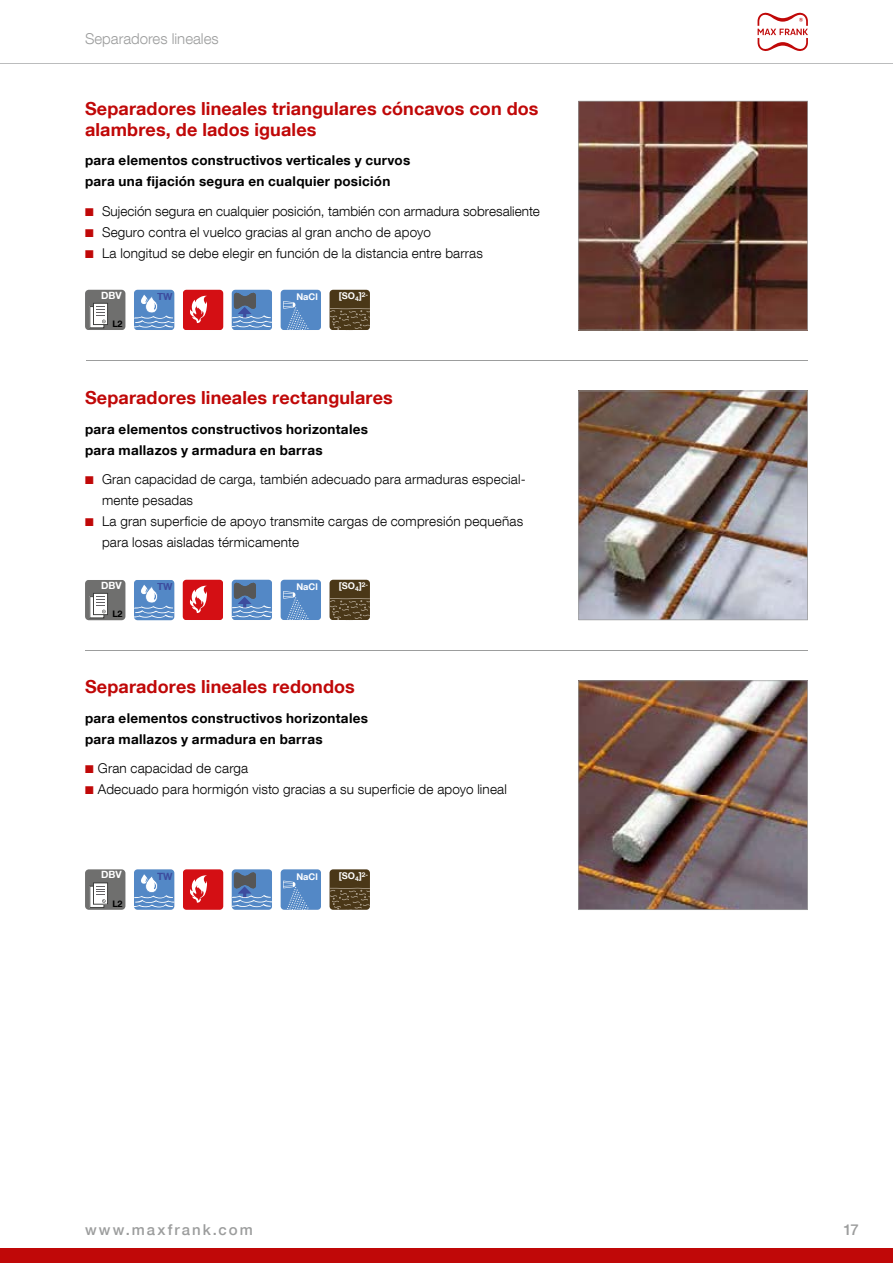
<style>
.page{position:relative;width:893px;height:1263px;background:#fff}
.page>*{position:absolute;margin:0;border:0;box-sizing:border-box;transform-origin:0 0}
.t1{font:700 18px/21px "Helvetica Neue LT Com";letter-spacing:.005em;color:#c00808}
.t2{font:300 15px "Helvetica Neue LT Com";color:#9c9d9d}
.t3{font:500 15px "Helvetica Neue LT Com";letter-spacing:.13em;color:#9c9d9d}
.t4{font:300 13.5px/21px "Helvetica Neue LT Com";letter-spacing:.01em;color:#000}
.t5{font:700 13.5px/21px "Helvetica Neue LT Com";letter-spacing:.02em;color:#000}
.t6{font:700 10.05px "Helvetica Neue LT Com";color:#fff}
.t7{font:700 10.05px "Helvetica Neue LT Com";color:#3d4c9e}
.t8{font:700 9.3px "Helvetica Neue LT Com";color:#fff}
.t9{font:700 9px "Helvetica Neue LT Com";color:#000}
.s1{color:#c00808}
</style>
<div class="page">
<svg style="left:85px;top:290px;width:40px;height:40px"></svg>
<svg style="left:183px;top:290px;width:40px;height:40px;background:#d93034"></svg>
<svg style="left:134px;top:290px;width:40px;height:40px"></svg>
<div style="left:157px;top:293px;width:16px;height:7px;background:#5388c6"></div>
<svg style="left:232px;top:290px;width:40px;height:40px;background:#5f84b3"></svg>
<svg style="left:281px;top:290px;width:40px;height:40px;background:#5d8ec9"></svg>
<svg style="left:330px;top:290px;width:40px;height:41px;background:#584628"></svg>
<svg style="left:85px;top:580px;width:40px;height:40px"></svg>
<svg style="left:183px;top:580px;width:40px;height:40px;background:#d93034"></svg>
<svg style="left:134px;top:580px;width:40px;height:40px"></svg>
<div style="left:157px;top:583px;width:16px;height:7px;background:#5388c6"></div>
<svg style="left:232px;top:580px;width:40px;height:40px;background:#5f84b3"></svg>
<svg style="left:281px;top:580px;width:40px;height:40px;background:#5d8ec9"></svg>
<svg style="left:330px;top:580px;width:40px;height:41px;background:#584628"></svg>
<svg style="left:85px;top:869px;width:40px;height:41px"></svg>
<svg style="left:183px;top:869px;width:40px;height:41px;background:#da3337"></svg>
<svg style="left:134px;top:869px;width:40px;height:41px;background:#739ed0"></svg>
<div style="left:157px;top:873px;width:16px;height:7px;background:#5388c6"></div>
<svg style="left:232px;top:869px;width:40px;height:41px;background:#6186b5"></svg>
<svg style="left:281px;top:869px;width:40px;height:41px;background:#5f90c9"></svg>
<svg style="left:330px;top:869px;width:40px;height:41px;background:#564426"></svg>
<hr style="left:85px;top:650px;width:723px;height:1px;background:#9c9d9d">
<hr style="left:86px;top:361px;width:722px;height:1px;background:#9c9d9d">
<img style="left:578px;top:101px;width:230px;height:229px">
<img style="left:578px;top:391px;width:230px;height:229px">
<img style="left:578px;top:680px;width:230px;height:230px">
<div style="left:0;top:1248px;width:893px;height:15px;background:#c00808"></div>
<svg style="left:757px;top:13px;width:51px;height:38px"></svg>
<hr style="left:0;top:63px;width:893px;height:1px;background:#bbbcbd">
<p class="t2" style="left:85px;top:29px;width:135px">Separadores lineales</p>
<h1 class="t1" style="left:85px;top:97px;width:455px">Separadores lineales triangulares cóncavos con dos alambres, de lados iguales</h1>
<p class="t5" style="left:85px;top:150px;width:327px">para elementos constructivos verticales y curvos para una fijación segura en cualquier posición</p>
<p class="t4" style="left:85px;top:200px;width:456px"><span class="s1">■</span> Sujeción segura en cualquier posición, también con armadura sobresaliente</p>
<p class="t4" style="left:85px;top:221px;width:347px"><span class="s1">■</span> Seguro contra el vuelco gracias al gran ancho de apoyo</p>
<p class="t4" style="left:85px;top:242px;width:399px"><span class="s1">■</span> La longitud se debe elegir en función de la distancia entre barras</p>
<p class="t6" style="left:101px;top:289px;width:22px">DBV</p>
<p class="t9" style="left:112px;top:318px;width:12px">L2</p>
<p class="t7" style="left:157px;top:290px;width:17px">TW</p>
<p class="t8" style="left:296px;top:291px;width:23px">NaCl</p>
<p class="t8" style="left:339px;top:290px;width:31px">[SO<sub>4</sub>]<sup>2-</sup></p>
<h1 class="t1" style="left:85px;top:387px;width:309px">Separadores lineales rectangulares</h1>
<p class="t5" style="left:85px;top:418px;width:284px">para elementos constructivos horizontales para mallazos y armadura en barras</p>
<p class="t4" style="left:102px;top:468px;width:425px;text-indent:-17px"><span class="s1">■</span> Gran capacidad de carga, también adecuado para armaduras especial&shy;mente pesadas</p>
<p class="t4" style="left:102px;top:510px;width:423px;text-indent:-17px"><span class="s1">■</span> La gran superficie de apoyo transmite cargas de compresión pequeñas para losas aisladas térmicamente</p>
<p class="t6" style="left:101px;top:579px;width:22px">DBV</p>
<p class="t9" style="left:112px;top:608px;width:12px">L2</p>
<p class="t7" style="left:157px;top:580px;width:17px">TW</p>
<p class="t8" style="left:296px;top:581px;width:23px">NaCl</p>
<p class="t8" style="left:339px;top:580px;width:31px">[SO<sub>4</sub>]<sup>2-</sup></p>
<h1 class="t1" style="left:85px;top:676px;width:271px">Separadores lineales redondos</h1>
<p class="t5" style="left:85px;top:707px;width:284px">para elementos constructivos horizontales para mallazos y armadura en barras</p>
<p class="t4" style="left:85px;top:758px;width:165px"><span class="s1">■</span> Gran capacidad de carga</p>
<p class="t4" style="left:85px;top:779px;width:423px"><span class="s1">■</span> Adecuado para hormigón visto gracias a su superficie de apoyo lineal</p>
<p class="t6" style="left:101px;top:868px;width:22px">DBV</p>
<p class="t9" style="left:112px;top:898px;width:12px">L2</p>
<p class="t7" style="left:157px;top:870px;width:17px">TW</p>
<p class="t8" style="left:296px;top:870px;width:23px">NaCl</p>
<p class="t8" style="left:339px;top:870px;width:31px">[SO<sub>4</sub>]<sup>2-</sup></p>
<p class="t3" style="left:85px;top:1221px;width:169px">www.maxfrank.com</p>
<p class="t3" style="left:843px;top:1221px;width:17px">17</p>
</div>
